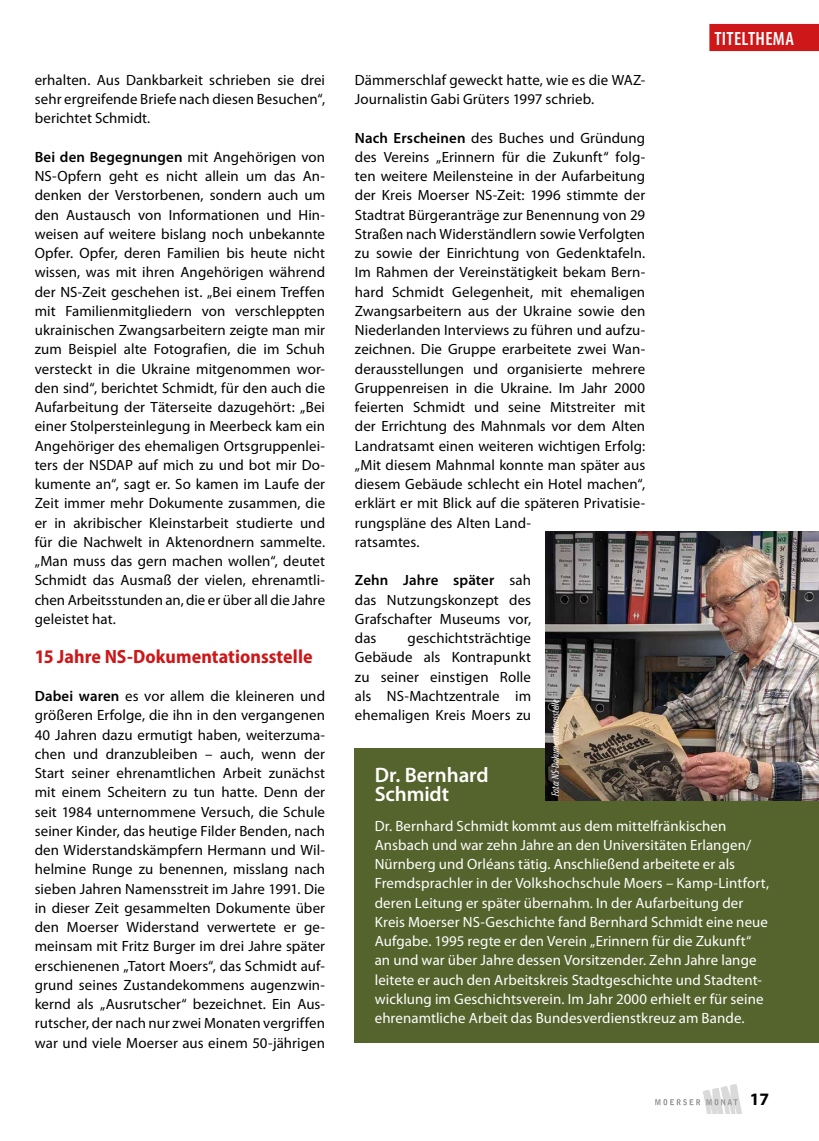
<style>
.page{position:relative;width:819px;height:1141px;background:#fff}
.page>*{position:absolute;margin:0;border:0;box-sizing:border-box;transform-origin:0 0}
.t1{font:600 21px/19.2px "Myriad Pro";letter-spacing:-.005em;color:#fff}
.t2{font:700 semi-condensed 19.25px "Myriad Pro";color:#cd1719}
.t3{font:600 condensed 19.25px "Myriad Pro";letter-spacing:.015em;color:#fff}
.t4{font:700 17.5px "Myriad Pro";color:#000}
.t5{font:14.88px/19.2px "Myriad Pro";letter-spacing:.005em;color:#000;text-align:justify}
.t6{font:14.88px/19.2px "Myriad Pro";letter-spacing:.005em;color:#fff}
.t7{font:italic condensed 10.5px "Myriad Pro";color:#fff}
.s1{font-weight:600}
</style>
<div class="page">
<div style="left:709px;top:24px;width:110px;height:27px;background:#cd1719"></div>
<div style="left:355px;top:748px;width:464px;height:295px;background:#55632c"></div>
<img style="left:546px;top:531px;width:273px;height:270px">
<svg style="left:655px;top:1084px;width:87px;height:30px"></svg>
<p class="t5" style="left:35px;top:71px;width:292px">erhalten. Aus Dankbarkeit schrieben sie drei sehr ergreifende Briefe nach diesen Besuchen“, berichtet Schmidt.</p>
<p class="t5" style="left:35px;top:148px;width:292px"><span class="s1">Bei den Begegnungen</span> mit Angehörigen von NS-Opfern geht es nicht allein um das An&shy;denken der Verstorbenen, sondern auch um den Austausch von Informationen und Hin&shy;weisen auf weitere bislang noch unbekannte Opfer. Opfer, deren Familien bis heute nicht wissen, was mit ihren Angehörigen während der NS-Zeit geschehen ist. „Bei einem Treffen mit Familienmitgliedern von verschleppten ukrainischen Zwangsarbeitern zeigte man mir zum Beispiel alte Fotografien, die im Schuh versteckt in die Ukraine mitgenommen wor&shy;den sind“, berichtet Schmidt, für den auch die Aufarbeitung der Täterseite dazugehört: „Bei einer Stolpersteinlegung in Meerbeck kam ein Angehöriger des ehemaligen Ortsgruppenlei&shy;ters der NSDAP auf mich zu und bot mir Do&shy;kumente an“, sagt er. So kamen im Laufe der Zeit immer mehr Dokumente zusammen, die er in akribischer Kleinstarbeit studierte und für die Nachwelt in Aktenordnern sammelte. „Man muss das gern machen wollen“, deutet Schmidt das Ausmaß der vielen, ehrenamtli&shy;chen Arbeitsstunden an, die er über all die Jahre geleistet hat.</p>
<p class="t2" style="left:35px;top:644px;width:279px">15 Jahre NS-Dokumentationsstelle</p>
<p class="t5" style="left:35px;top:687px;width:292px"><span class="s1">Dabei waren</span> es vor allem die kleineren und größeren Erfolge, die ihn in den vergangenen 40 Jahren dazu ermutigt haben, weiterzuma&shy;chen und dranzubleiben – auch, wenn der Start seiner ehrenamtlichen Arbeit zunächst mit einem Scheitern zu tun hatte. Denn der seit 1984 unternommene Versuch, die Schule seiner Kinder, das heutige Filder Benden, nach den Widerstandskämpfern Hermann und Wil&shy;helmine Runge zu benennen, misslang nach sieben Jahren Namensstreit im Jahre 1991. Die in dieser Zeit gesammelten Dokumente über den Moerser Widerstand verwertete er ge&shy;meinsam mit Fritz Burger im drei Jahre später erschienenen „Tatort Moers“, das Schmidt auf&shy;grund seines Zustandekommens augenzwin&shy;kernd als „Ausrutscher“ bezeichnet. Ein Aus&shy;rutscher, der nach nur zwei Monaten vergriffen war und viele Moerser aus einem 50-jährigen</p>
<p class="t3" style="left:714px;top:28px;width:81px">TITELTHEMA</p>
<p class="t5" style="left:355px;top:71px;width:292px">Dämmerschlaf geweckt hatte, wie es die WAZ-<br>Journalistin Gabi Grüters 1997 schrieb.</p>
<p class="t5" style="left:355px;top:128px;width:292px;text-align:left"><span class="s1">Nach Erscheinen</span> des Buches und Gründung des Vereins „Erinnern für die Zukunft“ folg&shy;ten weitere Meilensteine in der Aufarbeitung der Kreis Moerser NS-Zeit: 1996 stimmte der Stadtrat Bürgeranträge zur Benennung von 29<br>Straßen nach Widerständlern sowie Verfolgten zu sowie der Einrichtung von Gedenktafeln.<br>Im Rahmen der Vereinstätigkeit bekam Bern&shy;hard Schmidt Gelegenheit, mit ehemaligen Zwangsarbeitern aus der Ukraine sowie den Niederlanden Interviews zu führen und aufzu&shy;zeichnen. Die Gruppe erarbeitete zwei Wan&shy;derausstellungen und organisierte mehrere Gruppenreisen in die Ukraine. Im Jahr 2000 feierten Schmidt und seine Mitstreiter mit der Errichtung des Mahnmals vor dem Alten Landratsamt einen weiteren wichtigen Erfolg: „Mit diesem Mahnmal konnte man später aus diesem Gebäude schlecht ein Hotel machen“, erklärt er mit Blick auf die späteren Privatisie&shy;rungspläne des Alten Land-<br>ratsamtes.</p>
<p class="t5" style="left:355px;top:571px;width:178px"><span class="s1">Zehn Jahre später</span> sah das Nutzungskonzept des Grafschafter Museums vor, das</p>
<p class="t5" style="left:355px;top:629px;width:178px;text-indent:53px">geschichtsträchtige Gebäude als Kontrapunkt zu seiner einstigen Rolle als NS-Machtzentrale im ehemaligen Kreis Moers zu</p>
<p class="t7" style="left:549px;top:796px;width:98px;rotate:-90deg">Foto: NS-Dokumentationsstelle</p>
<h1 class="t1" style="left:375px;top:766px;width:115px">Dr. Bernhard<br>Schmidt</h1>
<p class="t6" style="left:375px;top:816px;width:396px">Dr. Bernhard Schmidt kommt aus dem mittelfränkischen Ansbach und war zehn Jahre an den Universitäten Erlangen/ Nürnberg und Orléans tätig. Anschließend arbeitete er als Fremdsprachler in der Volkshochschule Moers – Kamp-Lintfort, deren Leitung er später übernahm. In der Aufarbeitung der Kreis Moerser NS-Geschichte fand Bernhard Schmidt eine neue Aufgabe. 1995 regte er den Verein „Erinnern für die Zukunft“ an und war über Jahre dessen Vorsitzender. Zehn Jahre lange leitete er auch den Arbeitskreis Stadtgeschichte und Stadtent&shy;wicklung im Geschichtsverein. Im Jahr 2000 erhielt er für seine ehrenamtliche Arbeit das Bundesverdienstkreuz am Bande.</p>
<p class="t4" style="left:749px;top:1088px;width:21px">17</p>
</div>
